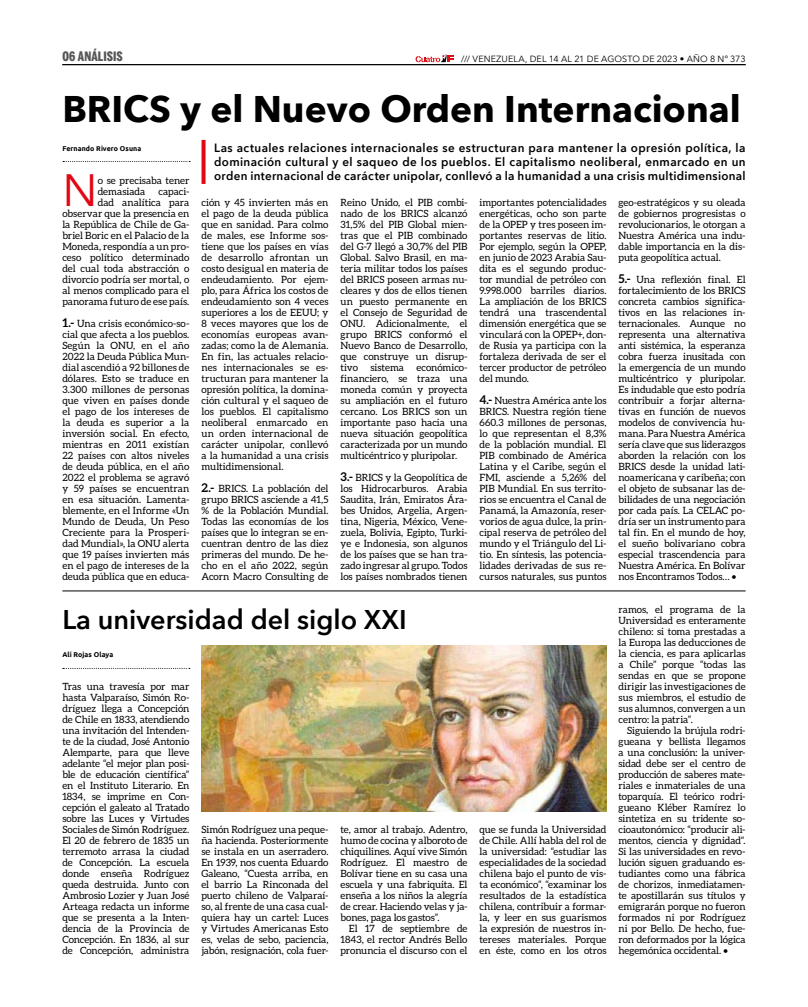
<style>
.page{position:relative;width:808px;height:1007px;background:#fff}
.page>*{position:absolute;margin:0;border:0;box-sizing:border-box;transform-origin:0 0}
.t1{font:45.2px "Avenir";color:#e30613}
.t2{font:700 37px "Avenir Next";color:#000}
.t3{font:600 27px "Avenir Next";color:#000}
.t4{font:900 13px "Benton Sans Comp";letter-spacing:.005em;color:#575756}
.t5{font:600 12px/14px "Avenir Next";letter-spacing:.025em;color:#000;text-align:justify}
.t6{font:10px/11px "Aleo";color:#000;text-align:justify}
.t7{font:9px "Avenir Next";letter-spacing:.005em;color:#000}
.t8{font:700 7px "Ubuntu";letter-spacing:.01em;color:#000}
.s1{font-weight:700;font-size:12px}
</style>
<div class="page">
<hr style="left:62px;top:64px;width:684px;height:1px;background:#000">
<svg style="left:415px;top:54px;width:39px;height:8px"></svg>
<svg style="left:63px;top:161px;width:127px;height:1px"></svg>
<svg style="left:202px;top:140px;width:4px;height:44px"></svg>
<svg style="left:63px;top:668px;width:127px;height:1px"></svg>
<hr style="left:62px;top:590px;width:684px;height:1px;background:#000">
<img style="left:202px;top:646px;width:404px;height:165px">
<h3 class="t4" style="left:62px;top:48px;width:62px">06 ANÁLISIS</h3>
<p class="t7" style="left:461px;top:51px;width:286px">/// VENEZUELA, DEL 14 AL 21 DE AGOSTO DE 2023 • AÑO 8 Nº 373</p>
<h2 class="t2" style="left:62px;top:77px;width:680px">BRICS y el Nuevo Orden Internacional</h2>
<p class="t8" style="left:62px;top:144px;width:80px">Fernando Rivero Osuna</p>
<h1 class="t1" style="left:62px;top:163px;width:37px">N</h1>
<p class="t6" style="left:98px;top:174px;width:93px">o se precisaba tener demasiada</p>
<p class="t6" style="left:62px;top:185px;width:129px;text-align:right">capaci-<br>dad analítica para observar que la presencia en la República de Chile de Ga&shy;briel Boric en el Palacio de la<br>Moneda, respondía a un pro&shy;ceso político determinado del cual toda abstracción o divorcio podría ser mortal, o al menos complicado para el panorama futuro de ese país.</p>
<p class="t6" style="left:62px;top:317px;width:129px"><span class="s1">1.-</span> Una crisis económico-so&shy;cial que afecta a los pueblos.<br>Según la ONU, en el año 2022 la Deuda Pública Mun&shy;dial ascendió a 92 billones de dólares. Esto se traduce en 3.300 millones de personas que viven en países donde el pago de los intereses de la deuda es superior a la inversión social. En efecto, mientras en 2011 existían 22 países con altos niveles de deuda pública, en el año 2022 el problema se agravó y 59 países se encuentran en esa situación. Lamenta&shy;blemente, en el Informe «Un Mundo de Deuda, Un Peso Creciente para la Prosperi&shy;dad Mundial», la ONU alerta que 19 países invierten más en el pago de intereses de la deuda pública que en educa-</p>
<p class="t5" style="left:214px;top:140px;width:533px">Las actuales relaciones internacionales se estructuran para mantener la opresión política, la dominación cultural y el saqueo de los pueblos. El capitalismo neoliberal, enmarcado en un orden internacional de carácter unipolar, conllevó a la humanidad a una crisis multidimensional</p>
<p class="t6" style="left:202px;top:196px;width:129px">ción y 45 invierten más en el pago de la deuda pública que en sanidad. Para colmo de males, ese Informe sos&shy;tiene que los países en vías de desarrollo afrontan un costo desigual en materia de endeudamiento. Por ejem&shy;plo, para África los costos de endeudamiento son 4 veces superiores a los de EEUU; y 8 veces mayores que los de economías europeas avan&shy;zadas; como la de Alemania.<br>En fin, las actuales relacio&shy;nes internacionales se es&shy;tructuran para mantener la opresión política, la domina&shy;ción cultural y el saqueo de los pueblos. El capitalismo neoliberal enmarcado en un orden internacional de carácter unipolar, conllevó a la humanidad a una crisis multidimensional.</p>
<p class="t6" style="left:202px;top:482px;width:128px"><span class="s1">2.-</span> BRICS. La población del grupo BRICS asciende a 41,5 % de la Población Mundial.<br>Todas las economías de los países que lo integran se en&shy;cuentran dentro de las diez primeras del mundo. De he&shy;cho en el año 2022, según Acorn Macro Consulting de</p>
<p class="t6" style="left:341px;top:196px;width:128px">Reino Unido, el PIB combi&shy;nado de los BRICS alcanzó 31,5% del PIB Global mien&shy;tras que el PIB combinado del G-7 llegó a 30,7% del PIB Global. Salvo Brasil, en ma&shy;teria militar todos los países del BRICS poseen armas nu&shy;cleares y dos de ellos tienen un puesto permanente en el Consejo de Seguridad de ONU. Adicionalmente, el grupo BRICS conformó el Nuevo Banco de Desarrollo, que construye un disrup&shy;tivo sistema económico&shy;financiero, se traza una moneda común y proyecta su ampliación en el futuro cercano. Los BRICS son un importante paso hacia una nueva situación geopolítica caracterizada por un mundo multicéntrico y pluripolar.</p>
<p class="t6" style="left:341px;top:471px;width:128px"><span class="s1">3.-</span> BRICS y la Geopolítica de los Hidrocarburos. Arabia Saudita, Irán, Emiratos Ára&shy;bes Unidos, Argelia, Argen&shy;tina, Nigeria, México, Vene&shy;zuela, Bolivia, Egipto, Turki&shy;ye e Indonesia, son algunos de los países que se han tra&shy;zado ingresar al grupo. Todos los países nombrados tienen</p>
<p class="t6" style="left:479px;top:196px;width:128px">importantes potencialidades energéticas, ocho son parte de la OPEP y tres poseen im&shy;portantes reservas de litio.<br>Por ejemplo, según la OPEP, en junio de 2023 Arabia Sau&shy;dita es el segundo produc&shy;tor mundial de petróleo con 9.998.000 barriles diarios.<br>La ampliación de los BRICS tendrá una trascendental dimensión energética que se vinculará con la OPEP+, don&shy;de Rusia ya participa con la fortaleza derivada de ser el tercer productor de petróleo del mundo.</p>
<p class="t6" style="left:479px;top:394px;width:128px"><span class="s1">4.-</span> Nuestra América ante los BRICS. Nuestra región tiene 660.3 millones de personas, lo que representan el 8,3% de la población mundial. El PIB combinado de América Latina y el Caribe, según el FMI, asciende a 5,26% del PIB Mundial. En sus territo&shy;rios se encuentra el Canal de Panamá, la Amazonía, reser&shy;vorios de agua dulce, la prin&shy;cipal reserva de petróleo del mundo y el Triángulo del Li&shy;tio. En síntesis, las potencia&shy;lidades derivadas de sus re&shy;cursos naturales, sus puntos</p>
<p class="t6" style="left:618px;top:196px;width:129px">geo-estratégicos y su oleada de gobiernos progresistas o revolucionarios, le otorgan a Nuestra América una indu&shy;dable importancia en la dis&shy;puta geopolítica actual.</p>
<p class="t6" style="left:618px;top:273px;width:129px"><span class="s1">5.-</span> Una reflexión final. El fortalecimiento de los BRICS concreta cambios significa&shy;tivos en las relaciones in&shy;ternacionales. Aunque no representa una alternativa anti sistémica, la esperanza cobra fuerza inusitada con la emergencia de un mundo multicéntrico y pluripolar.<br>Es indudable que esto podría contribuir a forjar alterna&shy;tivas en función de nuevos modelos de convivencia hu&shy;mana. Para Nuestra América sería clave que sus liderazgos aborden la relación con los BRICS desde la unidad lati&shy;noamericana y caribeña; con el objeto de subsanar las de&shy;bilidades de una negociación por cada país. La CELAC po&shy;dría ser un instrumento para tal fin. En el mundo de hoy, el sueño bolivariano cobra especial trascendencia para Nuestra América. En Bolívar nos Encontramos Todos… •</p>
<h3 class="t3" style="left:62px;top:596px;width:346px">La universidad del siglo XXI</h3>
<p class="t8" style="left:62px;top:650px;width:52px">Alí Rojas Olaya</p>
<p class="t6" style="left:62px;top:680px;width:129px">Tras una travesía por mar hasta Valparaíso, Simón Ro&shy;dríguez llega a Concepción de Chile en 1833, atendiendo una invitación del Intenden&shy;te de la ciudad, José Antonio Alemparte, para que lleve adelante “el mejor plan posi&shy;ble de educación científica” en el Instituto Literario. En 1834, se imprime en Con&shy;cepción el galeato al Tratado sobre las Luces y Virtudes Sociales de Simón Rodríguez.<br>El 20 de febrero de 1835 un terremoto arrasa la ciudad de Concepción. La escuela donde enseña Rodríguez queda destruida. Junto con Ambrosio Lozier y Juan José Arteaga redacta un informe que se presenta a la Inten&shy;dencia de la Provincia de Concepción. En 1836, al sur de Concepción, administra</p>
<p class="t6" style="left:201px;top:823px;width:129px">Simón Rodríguez una peque&shy;ña hacienda. Posteriormente se instala en un aserradero.<br>En 1939, nos cuenta Eduardo Galeano, “Cuesta arriba, en el barrio La Rinconada del puerto chileno de Valparaí&shy;so, al frente de una casa cual&shy;quiera hay un cartel: Luces y Virtudes Americanas Esto es, velas de sebo, paciencia, jabón, resignación, cola fuer-</p>
<p class="t6" style="left:340px;top:823px;width:129px">te, amor al trabajo. Adentro, humo de cocina y alboroto de chiquilines. Aquí vive Simón Rodríguez. El maestro de Bolívar tiene en su casa una escuela y una fabriquita. El enseña a los niños la alegría de crear. Haciendo velas y ja&shy;bones, paga los gastos”.</p>
<p class="t6" style="left:340px;top:922px;width:129px;text-indent:8px">El 17 de septiembre de 1843, el rector Andrés Bello pronuncia el discurso con el</p>
<p class="t6" style="left:479px;top:823px;width:129px">que se funda la Universidad de Chile. Allí habla del rol de la universidad: “estudiar las especialidades de la sociedad chilena bajo el punto de vis&shy;ta económico”, “examinar los resultados de la estadística chilena, contribuir a formar&shy;la, y leer en sus guarismos la expresión de nuestros in&shy;tereses materiales. Porque en éste, como en los otros</p>
<p class="t6" style="left:618px;top:603px;width:129px">ramos, el programa de la Universidad es enteramente chileno: si toma prestadas a la Europa las deducciones de la ciencia, es para aplicarlas a Chile” porque “todas las sendas en que se propone dirigir las investigaciones de sus miembros, el estudio de sus alumnos, convergen a un centro: la patria”.</p>
<p class="t6" style="left:618px;top:724px;width:129px;text-indent:8px">Siguiendo la brújula rodri&shy;gueana y bellista llegamos a una conclusión: la univer&shy;sidad debe ser el centro de producción de saberes mate&shy;riales e inmateriales de una toparquía. El teórico rodri&shy;gueano Kléber Ramírez lo sintetiza en su tridente so&shy;cioautonómico: “producir ali&shy;mentos, ciencia y dignidad”.<br>Si las universidades en revo&shy;lución siguen graduando es&shy;tudiantes como una fábrica de chorizos, inmediatamen&shy;te apostillarán sus títulos y emigrarán porque no fueron formados ni por Rodríguez ni por Bello. De hecho, fue&shy;ron deformados por la lógica hegemónica occidental. •</p>
</div>
